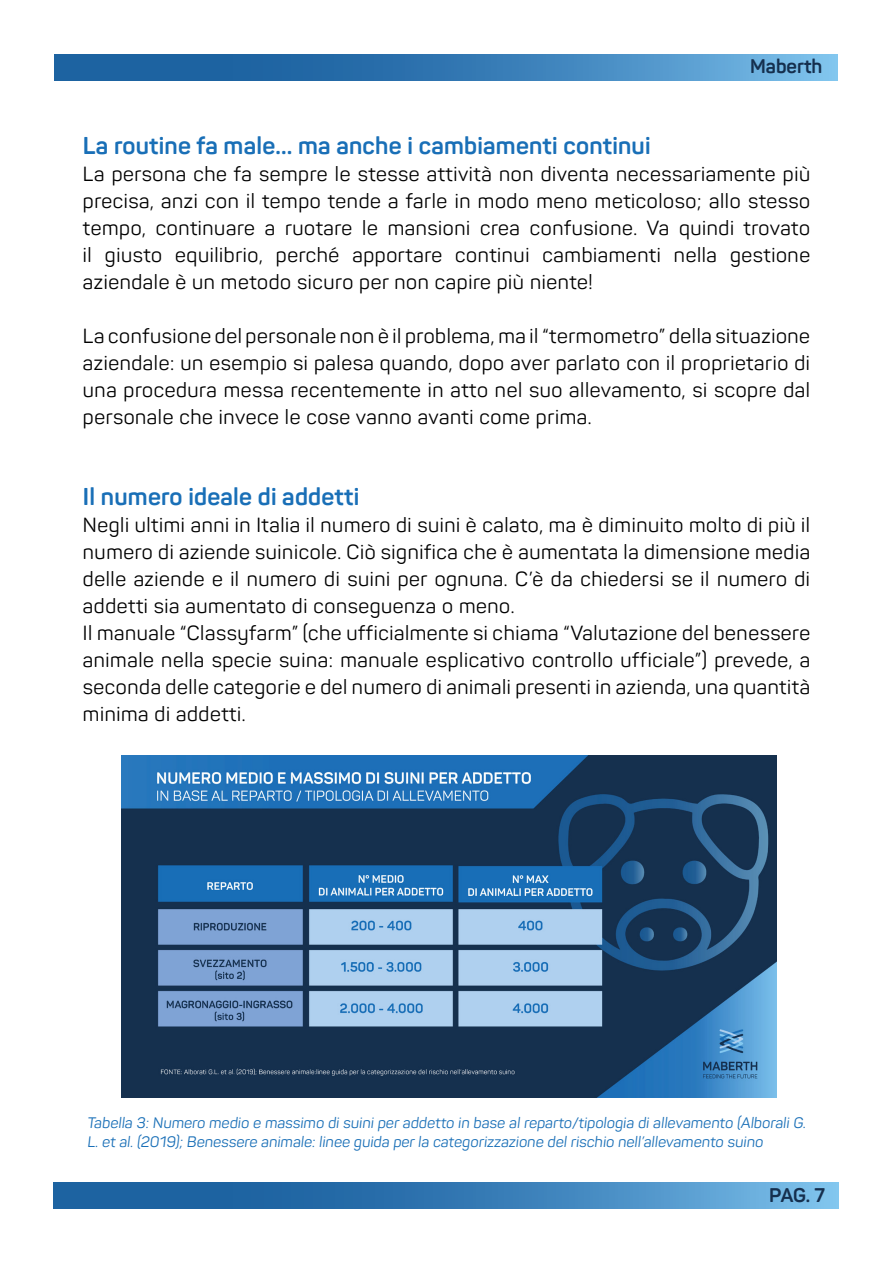
<style>
.page{position:relative;width:893px;height:1263px;background:#fff}
.page>*{position:absolute;margin:0;border:0;box-sizing:border-box;transform-origin:0 0}
.t1{font:700 24px "Panton";letter-spacing:.01em;color:#196fb7}
.t2{font:20.25px/27px "Panton";letter-spacing:.03em;color:#000;text-align:justify}
.t3{font:700 19.5px "Panton";color:#152f4e}
.t4{font:15px/18px "Panton";color:#196fb7}
</style>
<div class="page">
<img style="left:122px;top:755px;width:655px;height:343px">
<svg style="left:54px;top:1182px;width:785px;height:27px;background:#3a7fb8"></svg>
<svg style="left:54px;top:54px;width:784px;height:26px;background:#3a7fb8"></svg>
<p class="t3" style="left:750px;top:55px;width:74px">Maberth</p>
<p class="t1" style="left:83px;top:131px;width:569px">La routine fa male… ma anche i cambiamenti continui</p>
<p class="t2" style="left:83px;top:161px;width:729px">La persona che fa sempre le stesse attività non diventa necessariamente più precisa, anzi con il tempo tende a farle in modo meno meticoloso; allo stesso tempo, continuare a ruotare le mansioni crea confusione. Va quindi trovato il giusto equilibrio, perché apportare continui cambiamenti nella gestione aziendale è un metodo sicuro per non capire più niente!</p>
<p class="t2" style="left:83px;top:323px;width:729px">La confusione del personale non è il problema, ma il “termometro” della situazione aziendale: un esempio si palesa quando, dopo aver parlato con il proprietario di una procedura messa recentemente in atto nel suo allevamento, si scopre dal personale che invece le cose vanno avanti come prima.</p>
<p class="t1" style="left:83px;top:482px;width:278px">Il numero ideale di addetti</p>
<p class="t2" style="left:83px;top:512px;width:729px;text-align:left">Negli ultimi anni in Italia il numero di suini è calato, ma è diminuito molto di più il numero di aziende suinicole. Ciò significa che è aumentata la dimensione media delle aziende e il numero di suini per ognuna. C’è da chiedersi se il numero di addetti sia aumentato di conseguenza o meno.<br>Il manuale “Classyfarm” (che ufficialmente si chiama “Valutazione del benessere animale nella specie suina: manuale esplicativo controllo ufficiale”) prevede, a seconda delle categorie e del numero di animali presenti in azienda, una quantità minima di addetti.</p>
<p class="t4" style="left:87px;top:1114px;width:722px">Tabella 3: Numero medio e massimo di suini per addetto in base al reparto/tipologia di allevamento (Alborali G.<br>L. et al. (2019); Benessere animale: linee guida per la categorizzazione del rischio nell’allevamento suino</p>
<p class="t3" style="left:769px;top:1183px;width:57px">PAG. 7</p>
</div>
